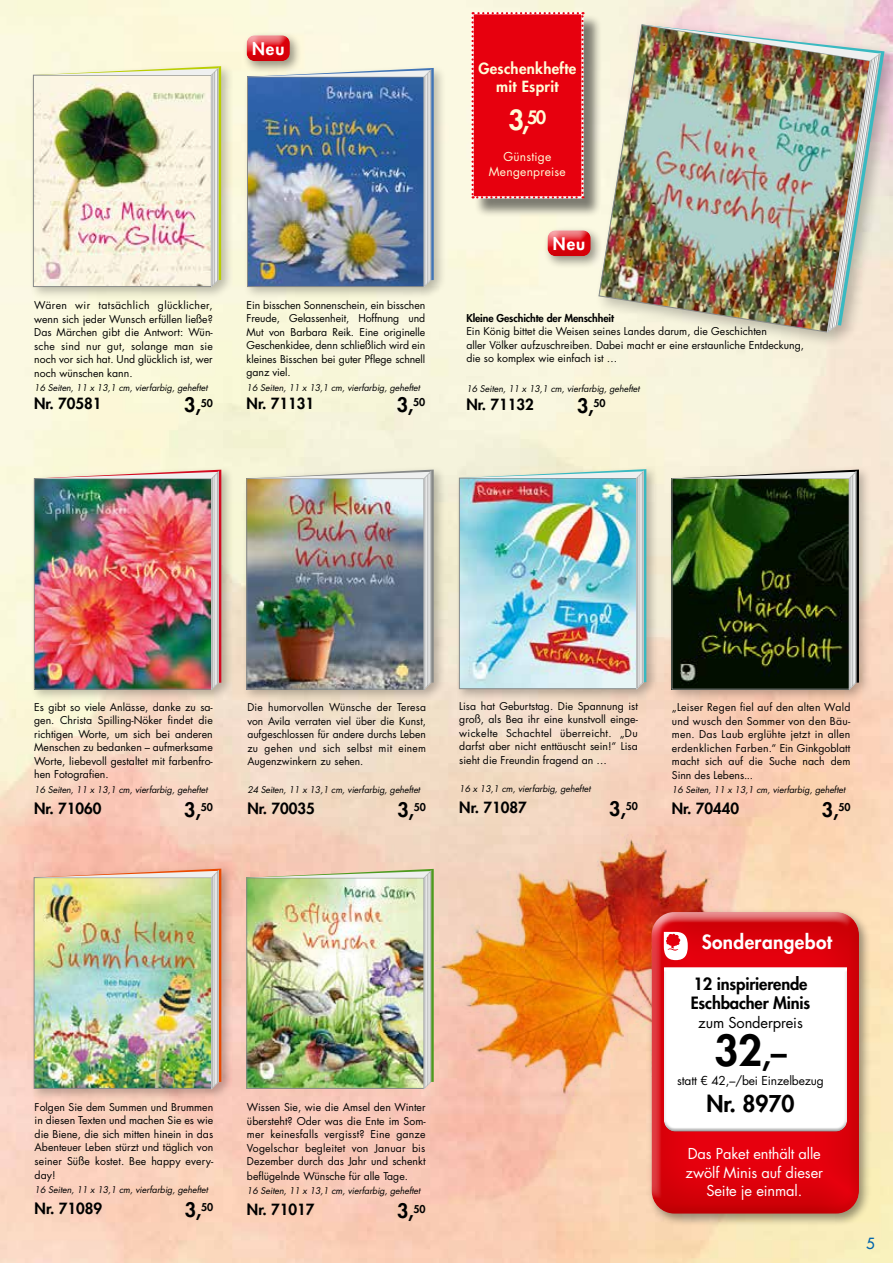
<style>
.page{position:relative;width:893px;height:1263px;background:#fff}
.page>*{position:absolute;margin:0;border:0;box-sizing:border-box;transform-origin:0 0}
.t1{font:800 41.7px "Futura Std";color:#000}
.t2{font:800 27px "Futura Std";color:#fffcd7}
.t3{font:800 22.5px "Futura Std";color:#000}
.t4{font:800 19.5px "Futura Std";color:#000}
.t5{font:800 19.05px "Futura Std";letter-spacing:.02em;color:#fff}
.t6{font:800 16.95px "Futura Std";letter-spacing:.06em;color:#fff}
.t7{font:800 16.5px/18.9px "Futura Std";letter-spacing:-.01em;color:#000}
.t8{font:800 15px "Futura Std";color:#000}
.t9{font:800 15px/18px "Futura Std";letter-spacing:.02em;color:#fffcd7;text-align:center}
.t10{font:500 15px "Futura Std";color:#0064ac}
.t11{font:14.7px/18.9px "Futura Std";letter-spacing:-.01em;color:#fff;text-align:center}
.t12{font:14.7px "Futura Std";letter-spacing:-.01em;color:#000}
.t13{font:12px "Futura Std";letter-spacing:-.01em;color:#000}
.t14{font:12px/14.4px "Futura Std";letter-spacing:.02em;color:#fffcd7;text-align:center}
.t15{font:10.5px/13.5px "Futura Std";color:#000;text-align:justify}
.t16{font:800 10.5px "Futura Std";letter-spacing:-.01em;color:#000}
.t17{font:italic 9px "Futura Std";letter-spacing:-.01em;color:#000}
.s1{font-size:32.1px}
</style>
<div class="page">
<div style="left:474px;top:14px;width:128px;height:203px;background:#000;opacity:.5"></div>
<div style="left:471px;top:12px;width:113px;height:186px;background:#e7000e"></div>
<div style="left:668px;top:466px;width:204px;height:236px;background:#000;opacity:.25"></div>
<img style="left:672px;top:470px;width:187px;height:219px">
<img style="left:436px;top:824px;width:305px;height:296px">
<div style="left:242px;top:466px;width:205px;height:236px;background:#000;opacity:.25"></div>
<img style="left:247px;top:470px;width:187px;height:219px">
<div style="left:242px;top:31px;width:61px;height:43px;background:#000;opacity:.4"></div>
<div style="left:245px;top:34px;width:45px;height:21px;background:#fff;opacity:.75"></div>
<div style="left:245px;top:36px;width:45px;height:26px;background:#c12;opacity:.3"></div>
<div style="left:647px;top:908px;width:225px;height:318px;background:#000;opacity:.4"></div>
<div style="left:650px;top:909px;width:210px;height:290px;background:#fff;opacity:.75"></div>
<div style="left:650px;top:918px;width:210px;height:296px;background:#c12;opacity:.3"></div>
<div style="left:661px;top:965px;width:186px;height:6px;background:#fff;opacity:.35"></div>
<div style="left:661px;top:969px;width:186px;height:163px;background:#fff"></div>
<svg style="left:664px;top:932px;width:24px;height:28px"></svg>
<hr style="left:0;top:864px;width:1px;height:238px;background:#000;opacity:.25">
<div style="left:594px;top:19px;width:299px;height:330px;background:#000;opacity:.25"></div>
<img style="left:599px;top:24px;width:271px;height:308px">
<img style="left:642px;top:25px;width:238px;height:307px">
<div style="left:29px;top:62px;width:206px;height:238px;background:#000;opacity:.25"></div>
<img style="left:33px;top:66px;width:188px;height:221px">
<div style="left:543px;top:226px;width:60px;height:43px;background:#000;opacity:.4"></div>
<div style="left:546px;top:229px;width:45px;height:21px;background:#fff;opacity:.75"></div>
<div style="left:546px;top:231px;width:45px;height:26px;background:#c12;opacity:.3"></div>
<div style="left:243px;top:64px;width:204px;height:236px;background:#000;opacity:.25"></div>
<img style="left:247px;top:68px;width:187px;height:219px">
<div style="left:30px;top:466px;width:204px;height:236px;background:#000;opacity:.25"></div>
<img style="left:34px;top:470px;width:187px;height:219px">
<div style="left:455px;top:465px;width:204px;height:236px;background:#000;opacity:.25"></div>
<img style="left:459px;top:469px;width:187px;height:220px">
<div style="left:30px;top:865px;width:204px;height:236px;background:#000;opacity:.25"></div>
<img style="left:34px;top:869px;width:187px;height:220px">
<img style="left:247px;top:869px;width:187px;height:220px">
<h3 class="t6" style="left:252px;top:38px;width:34px">Neu</h3>
<p class="t15" style="left:34px;top:299px;width:180px">Wären wir tatsächlich glücklicher, wenn sich jeder Wunsch erfüllen ließe?<br>Das Märchen gibt die Antwort: Wün&shy;sche sind nur gut, solange man sie noch vor sich hat. Und glücklich ist, wer noch wünschen kann.</p>
<p class="t17" style="left:34px;top:382px;width:175px">16 Seiten, 11 x 13,1 cm, vierfarbig, geheftet</p>
<h3 class="t8" style="left:34px;top:394px;width:69px">Nr. 70581</h3>
<h3 class="t4" style="left:184px;top:393px;width:30px">3,<sup>50</sup></h3>
<p class="t15" style="left:247px;top:298px;width:180px">Ein bisschen Sonnenschein, ein bisschen Freude, Gelassenheit, Hoffnung und Mut von Barbara Reik. Eine originelle Geschenkidee, denn schließlich wird ein kleines Bisschen bei guter Pflege schnell ganz viel.</p>
<p class="t17" style="left:247px;top:382px;width:175px">16 Seiten, 11 x 13,1 cm, vierfarbig, geheftet</p>
<h3 class="t8" style="left:247px;top:394px;width:69px">Nr. 71131</h3>
<h3 class="t4" style="left:397px;top:392px;width:30px">3,<sup>50</sup></h3>
<h3 class="t9" style="left:478px;top:59px;width:100px">Geschenkhefte mit Esprit</h3>
<h2 class="t2" style="left:508px;top:103px;width:39px">3,<sup>50</sup></h2>
<p class="t14" style="left:489px;top:150px;width:78px">Günstige<br>Mengenpreise</p>
<h3 class="t6" style="left:553px;top:233px;width:34px">Neu</h3>
<p class="t16" style="left:466px;top:311px;width:149px">Kleine Geschichte der Menschheit</p>
<p class="t15" style="left:466px;top:325px;width:339px;text-align:left">Ein König bittet die Weisen seines Landes darum, die Geschichten<br>aller Völker aufzuschreiben. Dabei macht er eine erstaunliche Entdeckung, die so komplex wie einfach ist …</p>
<p class="t17" style="left:466px;top:382px;width:175px">16 Seiten, 11 x 13,1 cm, vierfarbig, geheftet</p>
<h3 class="t8" style="left:466px;top:394px;width:69px">Nr. 71132</h3>
<h3 class="t4" style="left:577px;top:393px;width:30px">3,<sup>50</sup></h3>
<p class="t15" style="left:34px;top:700px;width:180px">Es gibt so viele Anlässe, danke zu sa&shy;gen. Christa Spilling-Nöker findet die richtigen Worte, um sich bei anderen Menschen zu bedanken – aufmerksame Worte, liebevoll gestaltet mit farbenfro&shy;hen Fotografien.</p>
<p class="t17" style="left:34px;top:783px;width:175px">16 Seiten, 11 x 13,1 cm, vierfarbig, geheftet</p>
<h3 class="t8" style="left:34px;top:798px;width:69px">Nr. 71060</h3>
<h3 class="t4" style="left:184px;top:797px;width:30px">3,<sup>50</sup></h3>
<p class="t15" style="left:247px;top:701px;width:180px">Die humorvollen Wünsche der Teresa von Avila verraten viel über die Kunst, aufgeschlossen für andere durchs Leben zu gehen und sich selbst mit einem Augenzwinkern zu sehen.</p>
<p class="t17" style="left:247px;top:784px;width:174px">24 Seiten, 11 x 13,1 cm, vierfarbig, geheftet</p>
<h3 class="t8" style="left:247px;top:799px;width:69px">Nr. 70035</h3>
<h3 class="t4" style="left:397px;top:798px;width:30px">3,<sup>50</sup></h3>
<p class="t15" style="left:459px;top:699px;width:180px">Lisa hat Geburtstag. Die Spannung ist groß, als Bea ihr eine kunstvoll einge&shy;wickelte Schachtel überreicht. „Du darfst aber nicht enttäuscht sein!“ Lisa sieht die Freundin fragend an …</p>
<p class="t17" style="left:459px;top:783px;width:133px">16 x 13,1 cm, vierfarbig, geheftet</p>
<h3 class="t8" style="left:459px;top:798px;width:69px">Nr. 71087</h3>
<h3 class="t4" style="left:609px;top:796px;width:30px">3,<sup>50</sup></h3>
<p class="t15" style="left:672px;top:701px;width:180px">„Leiser Regen fiel auf den alten Wald und wusch den Sommer von den Bäu&shy;men. Das Laub erglühte jetzt in allen erdenklichen Farben.“ Ein Ginkgoblatt macht sich auf die Suche nach dem Sinn des Lebens...</p>
<p class="t17" style="left:672px;top:784px;width:175px">16 Seiten, 11 x 13,1 cm, vierfarbig, geheftet</p>
<h3 class="t8" style="left:672px;top:799px;width:69px">Nr. 70440</h3>
<h3 class="t4" style="left:822px;top:798px;width:30px">3,<sup>50</sup></h3>
<p class="t15" style="left:35px;top:1100px;width:180px">Folgen Sie dem Summen und Brummen in diesen Texten und machen Sie es wie die Biene, die sich mitten hinein in das Abenteuer Leben stürzt und täglich von seiner Süße kostet. Bee happy every&shy;day!</p>
<p class="t17" style="left:35px;top:1184px;width:175px">16 Seiten, 11 x 13,1 cm, vierfarbig, geheftet</p>
<h3 class="t8" style="left:35px;top:1199px;width:69px">Nr. 71089</h3>
<h3 class="t4" style="left:185px;top:1197px;width:30px">3,<sup>50</sup></h3>
<p class="t15" style="left:247px;top:1101px;width:180px">Wissen Sie, wie die Amsel den Winter übersteht? Oder was die Ente im Som&shy;mer keinesfalls vergisst? Eine ganze Vogelschar begleitet von Januar bis Dezember durch das Jahr und schenkt</p>
<p class="t15" style="left:247px;top:1169px;width:163px">beflügelnde Wünsche für alle Tage.</p>
<p class="t17" style="left:247px;top:1185px;width:175px">16 Seiten, 11 x 13,1 cm, vierfarbig, geheftet</p>
<h3 class="t8" style="left:247px;top:1200px;width:69px">Nr. 71017</h3>
<h3 class="t4" style="left:397px;top:1199px;width:30px">3,<sup>50</sup></h3>
<h3 class="t5" style="left:702px;top:930px;width:132px">Sonderangebot</h3>
<h3 class="t7" style="left:691px;top:975px;width:121px">12 inspirierende<br>Eschbacher Minis</h3>
<h3 class="t12" style="left:698px;top:1013px;width:106px">zum Sonderpreis</h3>
<h1 class="t1" style="left:714px;top:1024px;width:74px">32<span class="s1">,–</span></h1>
<p class="t13" style="left:677px;top:1073px;width:148px">statt € 42,–/bei Einzelbezug</p>
<h3 class="t3" style="left:706px;top:1089px;width:90px">Nr. 8970</h3>
<h3 class="t11" style="left:686px;top:1144px;width:139px">Das Paket enthält alle zwölf Minis auf dieser<br>Seite je einmal.</h3>
<h3 class="t10" style="left:866px;top:1234px;width:10px">5</h3>
</div>
